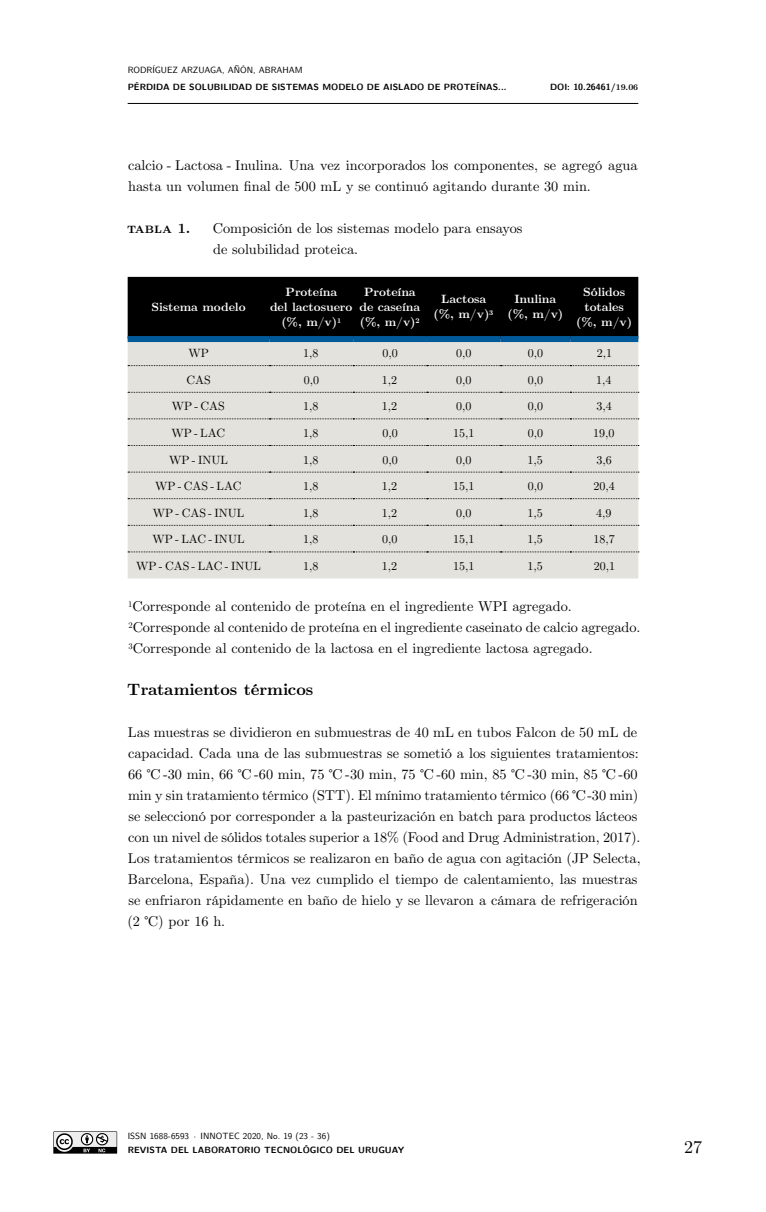
<style>
.page{position:relative;width:766px;height:1212px;background:#fff}
.page>*{position:absolute;margin:0;border:0;box-sizing:border-box;transform-origin:0 0}
.t1{font:18px "CMU Serif";color:#000}
.t2{font:700 16.5px "CMU Serif";color:#000}
.t3{font:14.25px/21px "CMU Serif";color:#000}
.t4{font:700 14.25px "CMU Serif";color:#000}
.t5{font:12px "CMU Serif";color:#000}
.t6{font:700 12px/15px "CMU Serif";letter-spacing:-.005em;color:#fff;text-align:center}
.t7{font:700 9px "CMU Sans Serif";color:#000}
.t8{font:9px "CMU Sans Serif";color:#000}
.s1{font-family:"CMU Serif";font-size:8.7px}
</style>
<div class="page">
<hr style="left:128px;top:103px;width:510px;height:1px;background:#000">
<svg style="left:53px;top:1131px;width:64px;height:22px"></svg>
<div style="left:128px;top:277px;width:510px;height:59px;background:#000"></div>
<div style="left:128px;top:342px;width:510px;height:236px;background:#e3e2dc"></div>
<svg style="left:128px;top:365px;width:510px;height:1px"></svg>
<svg style="left:128px;top:392px;width:510px;height:1px"></svg>
<svg style="left:128px;top:418px;width:510px;height:1px"></svg>
<svg style="left:128px;top:445px;width:510px;height:1px"></svg>
<svg style="left:128px;top:472px;width:510px;height:1px"></svg>
<svg style="left:128px;top:498px;width:510px;height:1px"></svg>
<svg style="left:128px;top:525px;width:510px;height:1px"></svg>
<svg style="left:128px;top:551px;width:510px;height:1px"></svg>
<div style="left:128px;top:336px;width:141px;height:6px;background:#005a9a"></div>
<div style="left:269px;top:336px;width:84px;height:6px;background:#005a9a"></div>
<div style="left:353px;top:336px;width:74px;height:6px;background:#005a9a"></div>
<div style="left:427px;top:336px;width:73px;height:6px;background:#005a9a"></div>
<div style="left:500px;top:336px;width:70px;height:6px;background:#005a9a"></div>
<div style="left:570px;top:336px;width:68px;height:6px;background:#005a9a"></div>
<p class="t8" style="left:128px;top:62px;width:177px">RODRÍGUEZ ARZUAGA, AÑÓN, ABRAHAM</p>
<p class="t7" style="left:128px;top:79px;width:380px">PÉRDIDA DE SOLUBILIDAD DE SISTEMAS MODELO DE AISLADO DE PROTEÍNAS...</p>
<p class="t7" style="left:550px;top:79px;width:90px">DOI: 10.26461/<span class="s1">19.06</span></p>
<p class="t3" style="left:128px;top:154px;width:510px">calcio - Lactosa - Inulina. Una vez incorporados los componentes, se agregó agua hasta un volumen final de 500 mL y se continuó agitando durante 30 min.</p>
<p class="t4" style="left:127px;top:217px;width:65px">Tabla 1.</p>
<p class="t3" style="left:213px;top:217px;width:311px">Composición de los sistemas modelo para ensayos de solubilidad proteica.</p>
<p class="t6" style="left:151px;top:299px;width:95px">Sistema modelo</p>
<p class="t6" style="left:270px;top:284px;width:84px">Proteína<br>del lactosuero (%, m/v)<sup>1</sup></p>
<p class="t6" style="left:359px;top:284px;width:62px">Proteína de caseína (%, m/v)<sup>2</sup></p>
<p class="t6" style="left:433px;top:291px;width:61px">Lactosa (%, m/v)<sup>3</sup></p>
<p class="t6" style="left:507px;top:291px;width:57px">Inulina (%, m/v)</p>
<p class="t6" style="left:576px;top:284px;width:57px">Sólidos totales (%, m/v)</p>
<p class="t5" style="left:188px;top:344px;width:22px">WP</p>
<p class="t5" style="left:303px;top:344px;width:17px">1,8</p>
<p class="t5" style="left:382px;top:344px;width:17px">0,0</p>
<p class="t5" style="left:456px;top:344px;width:17px">0,0</p>
<p class="t5" style="left:527px;top:344px;width:17px">0,0</p>
<p class="t5" style="left:596px;top:344px;width:17px">2,1</p>
<p class="t5" style="left:186px;top:371px;width:26px">CAS</p>
<p class="t5" style="left:303px;top:371px;width:17px">0,0</p>
<p class="t5" style="left:382px;top:371px;width:17px">1,2</p>
<p class="t5" style="left:456px;top:371px;width:17px">0,0</p>
<p class="t5" style="left:527px;top:371px;width:17px">0,0</p>
<p class="t5" style="left:596px;top:371px;width:17px">1,4</p>
<p class="t5" style="left:172px;top:397px;width:55px">WP - CAS</p>
<p class="t5" style="left:303px;top:397px;width:17px">1,8</p>
<p class="t5" style="left:382px;top:397px;width:17px">1,2</p>
<p class="t5" style="left:456px;top:397px;width:17px">0,0</p>
<p class="t5" style="left:527px;top:397px;width:17px">0,0</p>
<p class="t5" style="left:596px;top:397px;width:17px">3,4</p>
<p class="t5" style="left:171px;top:424px;width:55px">WP - LAC</p>
<p class="t5" style="left:303px;top:424px;width:17px">1,8</p>
<p class="t5" style="left:382px;top:424px;width:17px">0,0</p>
<p class="t5" style="left:453px;top:424px;width:23px">15,1</p>
<p class="t5" style="left:527px;top:424px;width:17px">0,0</p>
<p class="t5" style="left:593px;top:424px;width:23px">19,0</p>
<p class="t5" style="left:169px;top:450px;width:60px">WP - INUL</p>
<p class="t5" style="left:303px;top:450px;width:17px">1,8</p>
<p class="t5" style="left:382px;top:450px;width:17px">0,0</p>
<p class="t5" style="left:456px;top:450px;width:17px">0,0</p>
<p class="t5" style="left:527px;top:450px;width:17px">1,5</p>
<p class="t5" style="left:596px;top:450px;width:17px">3,6</p>
<p class="t5" style="left:155px;top:477px;width:88px">WP - CAS - LAC</p>
<p class="t5" style="left:303px;top:477px;width:17px">1,8</p>
<p class="t5" style="left:382px;top:477px;width:17px">1,2</p>
<p class="t5" style="left:453px;top:477px;width:23px">15,1</p>
<p class="t5" style="left:527px;top:477px;width:17px">0,0</p>
<p class="t5" style="left:593px;top:477px;width:23px">20,4</p>
<p class="t5" style="left:153px;top:504px;width:93px">WP - CAS - INUL</p>
<p class="t5" style="left:303px;top:504px;width:17px">1,8</p>
<p class="t5" style="left:382px;top:504px;width:17px">1,2</p>
<p class="t5" style="left:456px;top:504px;width:17px">0,0</p>
<p class="t5" style="left:527px;top:504px;width:17px">1,5</p>
<p class="t5" style="left:596px;top:504px;width:17px">4,9</p>
<p class="t5" style="left:152px;top:530px;width:93px">WP - LAC - INUL</p>
<p class="t5" style="left:303px;top:530px;width:17px">1,8</p>
<p class="t5" style="left:382px;top:530px;width:17px">0,0</p>
<p class="t5" style="left:453px;top:530px;width:23px">15,1</p>
<p class="t5" style="left:527px;top:530px;width:17px">1,5</p>
<p class="t5" style="left:593px;top:530px;width:23px">18,7</p>
<p class="t5" style="left:136px;top:557px;width:126px">WP - CAS - LAC - INUL</p>
<p class="t5" style="left:303px;top:557px;width:17px">1,8</p>
<p class="t5" style="left:382px;top:557px;width:17px">1,2</p>
<p class="t5" style="left:453px;top:557px;width:23px">15,1</p>
<p class="t5" style="left:527px;top:557px;width:17px">1,5</p>
<p class="t5" style="left:593px;top:557px;width:23px">20,1</p>
<p class="t3" style="left:128px;top:595px;width:513px"><sup>1</sup>Corresponde al contenido de proteína en el ingrediente WPI agregado.<br><sup>2</sup>Corresponde al contenido de proteína en el ingrediente caseinato de calcio agregado.<br><sup>3</sup>Corresponde al contenido de la lactosa en el ingrediente lactosa agregado.</p>
<p class="t2" style="left:127px;top:676px;width:187px">Tratamientos térmicos</p>
<p class="t3" style="left:127px;top:721px;width:514px">Las muestras se dividieron en submuestras de 40 mL en tubos Falcon de 50 mL de capacidad. Cada una de las submuestras se sometió a los siguientes tratamientos:<br>66 ℃ -30 min, 66 ℃ -60 min, 75 ℃ -30 min, 75 ℃ -60 min, 85 ℃ -30 min, 85 ℃ -60 min y sin tratamiento térmico (STT). El mínimo tratamiento térmico (66 ℃ -30 min) se seleccionó por corresponder a la pasteurización en batch para productos lácteos con un nivel de sólidos totales superior a 18% (Food and Drug Administration, 2017).<br>Los tratamientos térmicos se realizaron en baño de agua con agitación (JP Selecta, Barcelona, España). Una vez cumplido el tiempo de calentamiento, las muestras se enfriaron rápidamente en baño de hielo y se llevaron a cámara de refrigeración (2 ℃) por 16 h.</p>
<p class="t8" style="left:128px;top:1128px;width:204px">ISSN 1688-6593 · INNOTEC 2020, No. 19 (23 - 36)</p>
<p class="t7" style="left:128px;top:1142px;width:278px">REVISTA DEL LABORATORIO TECNOLÓGICO DEL URUGUAY</p>
<p class="t1" style="left:683px;top:1133px;width:20px">27</p>
</div>
